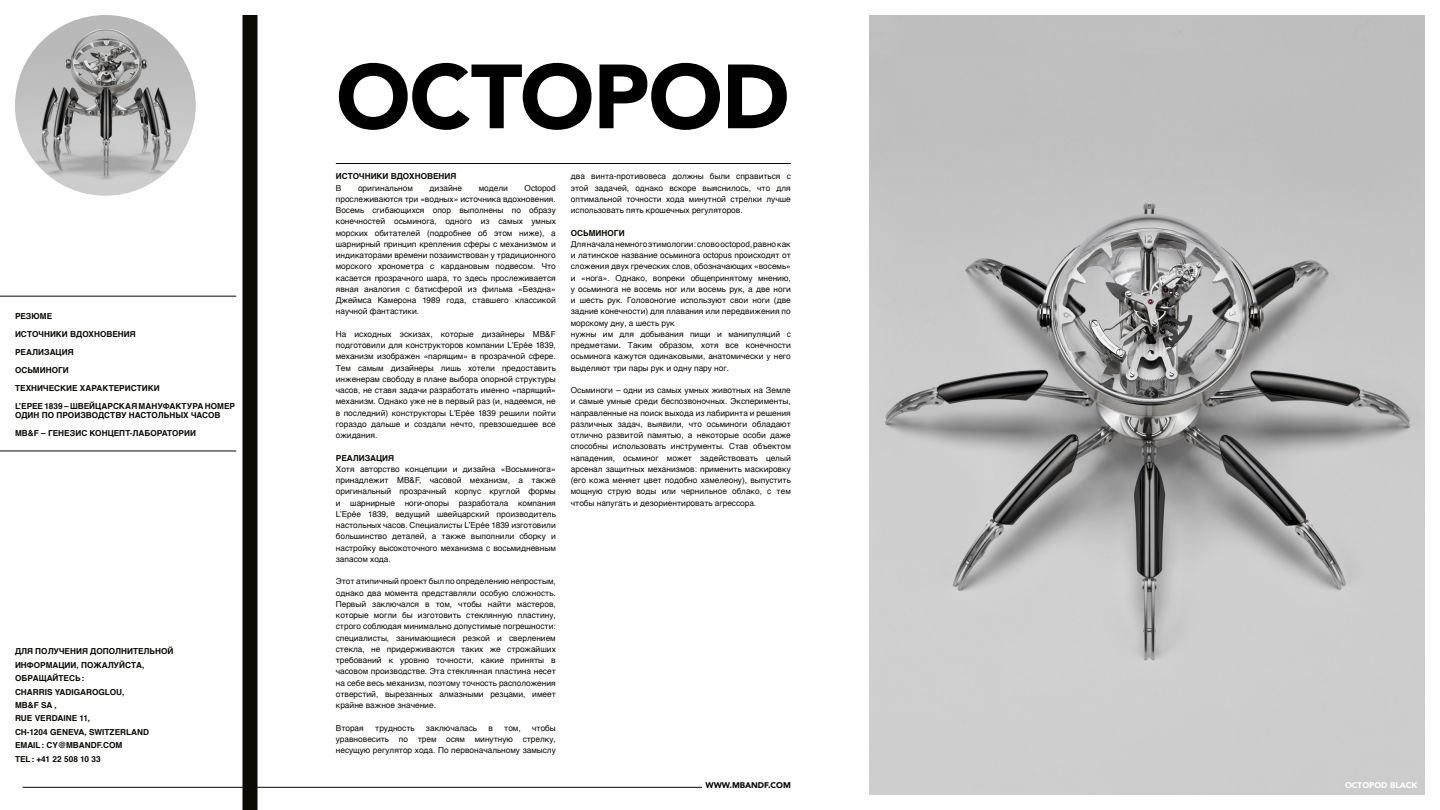
<style>
.page{position:relative;width:1440px;height:810px;background:#fff}
.page>*{position:absolute;margin:0;border:0;box-sizing:border-box;transform-origin:0 0}
.t1{font:900 90px "Avenir";letter-spacing:-.015em;color:#000}
.t2{font:8.25px/11.2px "Helvetica";color:#0b0904;text-align:justify}
.t3{font:700 8.25px/13.5px "Helvetica";color:#0b0904}
.t4{font:900 8.25px "Avenir";color:#000}
.t5{font:900 8.25px "Avenir";color:#fff}
</style>
<div class="page">
<hr style="left:22px;top:787px;width:680px;height:1px;background:#0b0904">
<hr style="left:336px;top:163px;width:455px;height:1px;background:#0b0904">
<img style="left:15px;top:15px;width:181px;height:181px;border-radius:90px">
<div style="left:242px;top:15px;width:15px;height:795px;background:#0b0904"></div>
<hr style="left:0;top:296px;width:236px;height:1px;background:#0b0904">
<hr style="left:0;top:451px;width:236px;height:1px;background:#0b0904">
<img style="left:869px;top:15px;width:556px;height:780px">
<p class="t3" style="left:15px;top:307px;width:221px;line-height:18px">РЕЗЮМЕ<br>ИСТОЧНИКИ ВДОХНОВЕНИЯ<br>РЕАЛИЗАЦИЯ<br>ОСЬМИНОГИ<br>ТЕХНИЧЕСКИЕ ХАРАКТЕРИСТИКИ<br>L’EPEE 1839 – ШВЕЙЦАРСКАЯ МАНУФАКТУРА НОМЕР</p>
<p class="t3" style="left:15px;top:406px;width:207px;line-height:18px">ОДИН ПО ПРОИЗВОДСТВУ НАСТОЛЬНЫХ ЧАСОВ<br>MB&amp;F – ГЕНЕЗИС КОНЦЕПТ-ЛАБОРАТОРИИ</p>
<p class="t3" style="left:15px;top:644px;width:160px">ДЛЯ ПОЛУЧЕНИЯ ДОПОЛНИТЕЛЬНОЙ<br>ИНФОРМАЦИИ, ПОЖАЛУЙСТА,<br>ОБРАЩАЙТЕСЬ:<br>CHARRIS YADIGAROGLOU,<br>MB&amp;F SA ,<br>RUE VERDAINE 11,<br>CH-1204 GENEVA, SWITZERLAND<br>EMAIL: CY@MBANDF.COM<br>TEL: +41 22 508 10 33</p>
<h1 class="t1" style="left:336px;top:20px;width:456px">OCTOPOD</h1>
<p class="t3" style="left:336px;top:170px;width:122px">ИСТОЧНИКИ ВДОХНОВЕНИЯ</p>
<p class="t2" style="left:336px;top:182px;width:7px">В</p>
<p class="t2" style="left:358px;top:182px;width:56px">оригинальном</p>
<p class="t2" style="left:430px;top:182px;width:34px">дизайне</p>
<p class="t2" style="left:479px;top:182px;width:31px">модели</p>
<p class="t2" style="left:336px;top:182px;width:221px;text-indent:189px">Octopod прослеживаются три «водных» источника вдохновения.<br>Восемь сгибающихся опор выполнены по образу конечностей осьминога, одного из самых умных морских обитателей (подробнее об этом ниже), а шарнирный принцип крепления сферы с механизмом и индикаторами времени позаимствован у традиционного морского хронометра с кардановым подвесом. Что касается прозрачного шара, то здесь прослеживается явная аналогия с батисферой из фильма «Бездна» Джеймса Камерона 1989 года, ставшего классикой научной фантастики.</p>
<p class="t2" style="left:336px;top:329px;width:222px">На исходных эскизах, которые дизайнеры MB&amp;F подготовили для конструкторов компании L’Epée 1839, механизм изображен «парящим» в прозрачной сфере.<br>Тем самым дизайнеры лишь хотели предоставить инженерам свободу в плане выбора опорной структуры часов, не ставя задачи разработать именно «парящий» механизм. Однако уже не в первый раз (и, надеемся, не в последний) конструкторы L’Epée 1839 решили пойти гораздо дальше и создали нечто, превзошедшее все ожидания.</p>
<p class="t3" style="left:336px;top:451px;width:60px">РЕАЛИЗАЦИЯ</p>
<p class="t2" style="left:336px;top:464px;width:222px">Хотя авторство концепции и дизайна «Восьминога» принадлежит MB&amp;F, часовой механизм, а также оригинальный прозрачный корпус круглой формы и шарнирные ноги-опоры разработала компания L’Epée 1839, ведущий швейцарский производитель настольных часов. Специалисты L’Epée 1839 изготовили большинство деталей, а также выполнили сборку и настройку высокоточного механизма с восьмидневным запасом хода.</p>
<p class="t2" style="left:336px;top:576px;width:222px">Этот атипичный проект был по определению непростым, однако два момента представляли особую сложность.<br>Первый заключался в том, чтобы найти мастеров, которые могли бы изготовить стеклянную пластину, строго соблюдая минимально допустимые погрешности: специалисты, занимающиеся резкой и сверлением стекла, не придерживаются таких же строжайших требований к уровню точности, какие приняты в часовом производстве. Эта стеклянная пластина несет на себе весь механизм, поэтому точность расположения отверстий, вырезанных алмазными резцами, имеет крайне важное значение.</p>
<p class="t2" style="left:336px;top:722px;width:29px">Вторая</p>
<p class="t2" style="left:375px;top:722px;width:41px">трудность</p>
<p class="t2" style="left:426px;top:722px;width:52px">заключалась</p>
<p class="t2" style="left:488px;top:722px;width:6px">в</p>
<p class="t2" style="left:504px;top:722px;width:18px">том,</p>
<p class="t2" style="left:336px;top:722px;width:221px;text-indent:196px">чтобы уравновесить по трем осям минутную стрелку, несущую регулятор хода. По первоначальному замыслу</p>
<p class="t2" style="left:571px;top:171px;width:222px">два винта-противовеса должны были справиться с этой задачей, однако вскоре выяснилось, что для оптимальной точности хода минутной стрелки лучше использовать пять крошечных регуляторов.</p>
<p class="t3" style="left:571px;top:226px;width:55px">ОСЬМИНОГИ</p>
<p class="t2" style="left:571px;top:239px;width:222px;text-align:left">Для начала немного этимологии: слово octopod, равно как и латинское название осьминога octopus происходят от сложения двух греческих слов, обозначающих «восемь» и «нога». Однако, вопреки общепринятому мнению, у осьминога не восемь ног или восемь рук, а две ноги и шесть рук. Головоногие используют свои ноги (две задние конечности) для плавания или передвижения по морскому дну, а шесть рук<br>нужны им для добывания пищи и манипуляций с предметами. Таким образом, хотя все конечности осьминога кажутся одинаковыми, анатомически у него выделяют три пары рук и одну пару ног.</p>
<p class="t2" style="left:571px;top:385px;width:222px">Осьминоги – одни из самых умных животных на Земле и самые умные среди беспозвоночных. Эксперименты, направленные на поиск выхода из лабиринта и решения различных задач, выявили, что осьминоги обладают отлично развитой памятью, а некоторые особи даже способны использовать инструменты. Став объектом нападения, осьминог может задействовать целый арсенал защитных механизмов: применить маскировку (его кожа меняет цвет подобно хамелеону), выпустить мощную струю воды или чернильное облако, с тем чтобы напугать и дезориентировать агрессора.</p>
<p class="t4" style="left:705px;top:778px;width:87px">WWW.MBANDF.COM</p>
<p class="t5" style="left:1345px;top:778px;width:74px">OCTOPOD BLACK</p>
</div>
